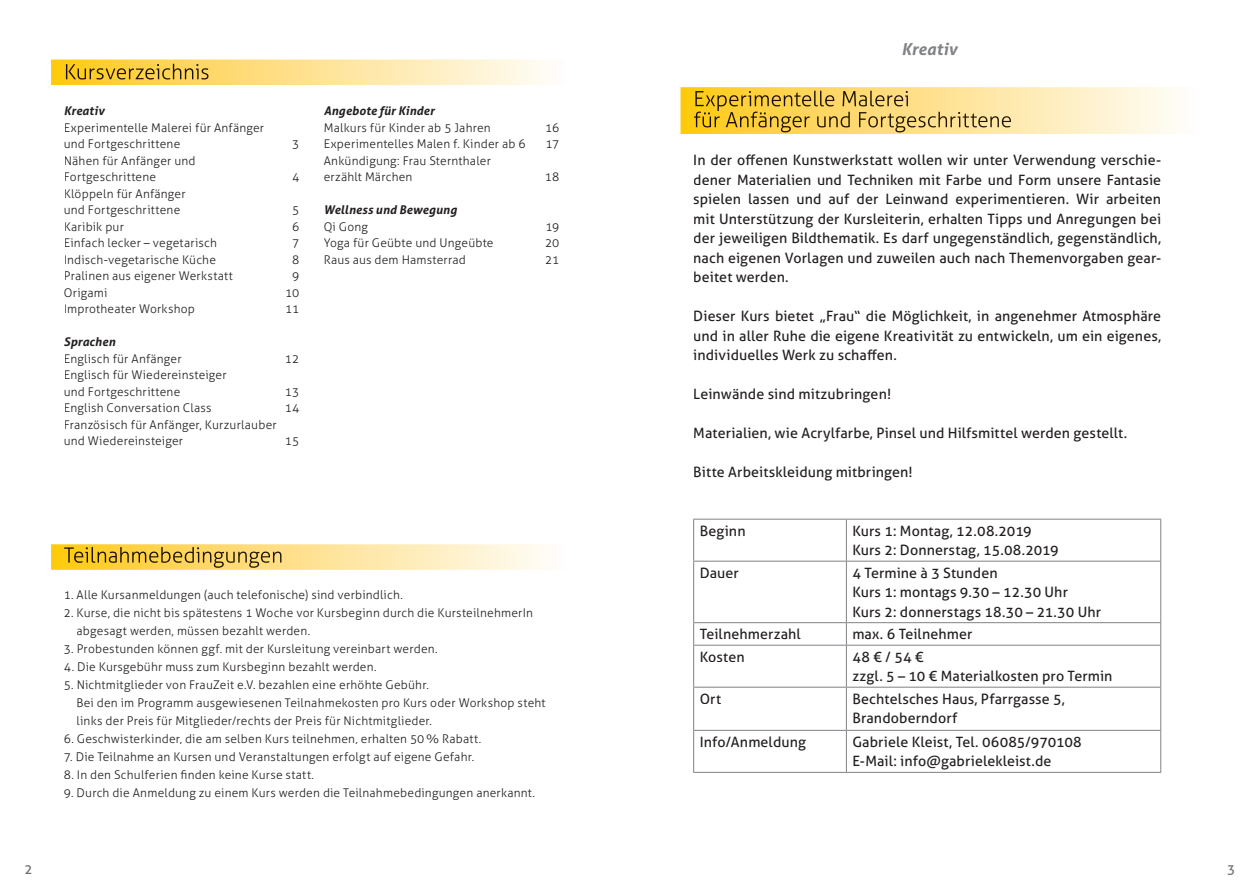
<style>
.page{position:relative;width:1259px;height:893px;background:#fff}
.page>*{position:absolute;margin:0;border:0;box-sizing:border-box;transform-origin:0 0}
.t1{font:italic 700 16.5px "Aller";letter-spacing:.01em;color:#808285}
.t2{font:14.25px/19.5px "Aller";letter-spacing:.005em;color:#231f20}
.t3{font:13.5px "Aller";color:#6c6d70}
.t4{font:300 12px/16.5px "Aller";letter-spacing:.015em;color:#231f20}
.t5{font:italic 700 12px "Aller";letter-spacing:.01em;color:#231f20}
</style>
<div class="page">
<svg style="left:51px;top:544px;width:495px;height:26px;background:#fee9aa"></svg>
<svg style="left:51px;top:60px;width:495px;height:25px;background:#fee499"></svg>
<img style="left:66px;top:64px;width:144px;height:16px">
<img style="left:64px;top:547px;width:217px;height:21px">
<svg style="left:680px;top:87px;width:496px;height:47px;background:#fee9ac"></svg>
<img style="left:695px;top:91px;width:214px;height:20px">
<img style="left:694px;top:112px;width:317px;height:20px">
<hr style="left:693px;top:519px;width:153px;height:1px;background:#808285">
<hr style="left:693px;top:519px;width:1px;height:42px;background:#808285">
<hr style="left:846px;top:519px;width:315px;height:1px;background:#808285">
<hr style="left:846px;top:519px;width:1px;height:42px;background:#808285">
<hr style="left:1160px;top:519px;width:1px;height:42px;background:#808285">
<hr style="left:693px;top:561px;width:153px;height:1px;background:#808285">
<hr style="left:693px;top:561px;width:1px;height:61px;background:#808285">
<hr style="left:846px;top:561px;width:315px;height:1px;background:#808285">
<hr style="left:846px;top:561px;width:1px;height:61px;background:#808285">
<hr style="left:1160px;top:561px;width:1px;height:61px;background:#808285">
<hr style="left:693px;top:622px;width:153px;height:1px;background:#808285">
<svg style="left:693px;top:623px;width:1px;height:22px"></svg>
<hr style="left:846px;top:622px;width:315px;height:1px;background:#808285">
<svg style="left:846px;top:623px;width:1px;height:22px"></svg>
<svg style="left:1160px;top:623px;width:1px;height:22px"></svg>
<hr style="left:693px;top:645px;width:153px;height:1px;background:#808285">
<hr style="left:693px;top:645px;width:1px;height:42px;background:#808285">
<hr style="left:846px;top:645px;width:315px;height:1px;background:#808285">
<hr style="left:846px;top:645px;width:1px;height:42px;background:#808285">
<hr style="left:1160px;top:645px;width:1px;height:42px;background:#808285">
<hr style="left:693px;top:687px;width:153px;height:1px;background:#808285">
<hr style="left:693px;top:687px;width:1px;height:43px;background:#808285">
<hr style="left:846px;top:687px;width:315px;height:1px;background:#808285">
<hr style="left:846px;top:687px;width:1px;height:43px;background:#808285">
<hr style="left:1160px;top:687px;width:1px;height:43px;background:#808285">
<hr style="left:693px;top:730px;width:153px;height:1px;background:#808285">
<hr style="left:693px;top:731px;width:1px;height:41px;background:#808285">
<hr style="left:846px;top:730px;width:315px;height:1px;background:#808285">
<hr style="left:846px;top:731px;width:1px;height:41px;background:#808285">
<hr style="left:1160px;top:731px;width:1px;height:41px;background:#808285">
<hr style="left:693px;top:772px;width:153px;height:1px;background:#808285">
<hr style="left:846px;top:772px;width:315px;height:1px;background:#808285">
<p class="t5" style="left:64px;top:103px;width:42px">Kreativ</p>
<p class="t4" style="left:64px;top:119px;width:202px">Experimentelle Malerei für Anfänger und Fortgeschrittene</p>
<p class="t4" style="left:64px;top:152px;width:133px">Nähen für Anfänger und<br>Fortgeschrittene</p>
<p class="t4" style="left:64px;top:185px;width:123px">Klöppeln für Anfänger und Fortgeschrittene</p>
<p class="t4" style="left:292px;top:136px;width:9px">3</p>
<p class="t4" style="left:292px;top:169px;width:9px">4</p>
<p class="t4" style="left:292px;top:202px;width:9px">5</p>
<p class="t4" style="left:64px;top:218px;width:62px">Karibik pur</p>
<p class="t4" style="left:292px;top:218px;width:9px">6</p>
<p class="t4" style="left:64px;top:235px;width:155px">Einfach lecker – vegetarisch</p>
<p class="t4" style="left:292px;top:235px;width:9px">7</p>
<p class="t4" style="left:64px;top:251px;width:154px">Indisch-vegetarische Küche</p>
<p class="t4" style="left:292px;top:251px;width:9px">8</p>
<p class="t4" style="left:64px;top:268px;width:171px">Pralinen aus eigener Werkstatt</p>
<p class="t4" style="left:292px;top:268px;width:9px">9</p>
<p class="t4" style="left:64px;top:284px;width:45px">Origami</p>
<p class="t4" style="left:285px;top:284px;width:16px">10</p>
<p class="t4" style="left:64px;top:301px;width:133px">Improtheater Workshop</p>
<p class="t4" style="left:285px;top:301px;width:16px">11</p>
<p class="t5" style="left:64px;top:334px;width:53px">Sprachen</p>
<p class="t4" style="left:64px;top:350px;width:119px">Englisch für Anfänger</p>
<p class="t4" style="left:285px;top:350px;width:16px">12</p>
<p class="t4" style="left:64px;top:367px;width:164px">Englisch für Wiedereinsteiger und Fortgeschrittene</p>
<p class="t4" style="left:285px;top:383px;width:16px">13</p>
<p class="t4" style="left:64px;top:400px;width:149px">English Conversation Class</p>
<p class="t4" style="left:285px;top:400px;width:16px">14</p>
<p class="t4" style="left:64px;top:416px;width:214px">Französisch für Anfänger, Kurzurlauber und Wiedereinsteiger</p>
<p class="t4" style="left:285px;top:433px;width:16px">15</p>
<p class="t5" style="left:324px;top:103px;width:112px">Angebote für Kinder</p>
<p class="t4" style="left:324px;top:119px;width:169px">Malkurs für Kinder ab 5 Jahren</p>
<p class="t4" style="left:545px;top:119px;width:16px">16</p>
<p class="t4" style="left:324px;top:136px;width:203px">Experimentelles Malen f. Kinder ab 6</p>
<p class="t4" style="left:545px;top:136px;width:15px">17</p>
<p class="t4" style="left:324px;top:152px;width:169px">Ankündigung: Frau Sternthaler erzählt Märchen</p>
<p class="t4" style="left:545px;top:169px;width:16px">18</p>
<p class="t5" style="left:324px;top:202px;width:135px">Wellness und Bewegung</p>
<p class="t4" style="left:324px;top:218px;width:46px">Qi Gong</p>
<p class="t4" style="left:545px;top:218px;width:15px">19</p>
<p class="t4" style="left:324px;top:235px;width:171px">Yoga für Geübte und Ungeübte</p>
<p class="t4" style="left:545px;top:235px;width:16px">20</p>
<p class="t4" style="left:324px;top:251px;width:144px">Raus aus dem Hamsterrad</p>
<p class="t4" style="left:545px;top:251px;width:16px">21</p>
<p class="t4" style="left:64px;top:586px;width:340px">1. Alle Kursanmeldungen (auch telefonische) sind verbindlich.</p>
<p class="t4" style="left:77px;top:603px;width:458px;line-height:18px;text-indent:-13px">2. Kurse, die nicht bis spätestens 1 Woche vor Kursbeginn durch die KursteilnehmerIn abgesagt werden, müssen bezahlt werden.</p>
<p class="t4" style="left:64px;top:640px;width:375px">3. Probestunden können ggf. mit der Kursleitung vereinbart werden.</p>
<p class="t4" style="left:64px;top:658px;width:314px">4. Die Kursgebühr muss zum Kursbeginn bezahlt werden.</p>
<p class="t4" style="left:77px;top:675px;width:470px;line-height:18px;text-indent:-13px">5. Nichtmitglieder von FrauZeit e.V. bezahlen eine erhöhte Gebühr.<br>Bei den im Programm ausgewiesenen Teilnahmekosten pro Kurs oder Workshop steht links der Preis für Mitglieder/rechts der Preis für Nichtmitglieder.</p>
<p class="t4" style="left:64px;top:730px;width:419px">6. Geschwisterkinder, die am selben Kurs teilnehmen, erhalten 50 % Rabatt.</p>
<p class="t4" style="left:64px;top:748px;width:412px">7. Die Teilnahme an Kursen und Veranstaltungen erfolgt auf eigene Gefahr.</p>
<p class="t4" style="left:64px;top:766px;width:252px">8. In den Schulferien finden keine Kurse statt.</p>
<p class="t4" style="left:64px;top:784px;width:473px">9. Durch die Anmeldung zu einem Kurs werden die Teilnahmebedingungen anerkannt.</p>
<h1 class="t1" style="left:901px;top:39px;width:57px">Kreativ</h1>
<p class="t2" style="left:693px;top:150px;width:469px;text-align:justify">In der offenen Kunstwerkstatt wollen wir unter Verwendung verschie&shy;dener Materialien und Techniken mit Farbe und Form unsere Fantasie spielen lassen und auf der Leinwand experimentieren. Wir arbeiten mit Unterstützung der Kursleiterin, erhalten Tipps und Anregungen bei der jeweiligen Bildthematik. Es darf ungegenständlich, gegenständlich, nach eigenen Vorlagen und zuweilen auch nach Themenvorgaben gear&shy;beitet werden.</p>
<p class="t2" style="left:693px;top:306px;width:469px;text-align:justify">Dieser Kurs bietet „Frau“ die Möglichkeit, in angenehmer Atmosphäre und in aller Ruhe die eigene Kreativität zu entwickeln, um ein eigenes, individuelles Werk zu schaffen.</p>
<p class="t2" style="left:693px;top:384px;width:199px">Leinwände sind mitzubringen!</p>
<p class="t2" style="left:693px;top:423px;width:435px">Materialien, wie Acrylfarbe, Pinsel und Hilfsmittel werden gestellt.</p>
<p class="t2" style="left:693px;top:462px;width:221px">Bitte Arbeitskleidung mitbringen!</p>
<p class="t2" style="left:699px;top:521px;width:47px">Beginn</p>
<p class="t2" style="left:852px;top:521px;width:208px">Kurs 1: Montag, 12.08.2019<br>Kurs 2: Donnerstag, 15.08.2019</p>
<p class="t2" style="left:699px;top:563px;width:41px">Dauer</p>
<p class="t2" style="left:852px;top:563px;width:250px">4 Termine à 3 Stunden<br>Kurs 1: montags 9.30 – 12.30 Uhr<br>Kurs 2: donnerstags 18.30 – 21.30 Uhr</p>
<p class="t2" style="left:699px;top:624px;width:103px">Teilnehmerzahl</p>
<p class="t2" style="left:852px;top:624px;width:121px">max. 6 Teilnehmer</p>
<p class="t2" style="left:699px;top:647px;width:46px">Kosten</p>
<p class="t2" style="left:852px;top:647px;width:261px">48 € / 54 €<br>zzgl. 5 – 10 € Materialkosten pro Termin</p>
<p class="t2" style="left:699px;top:689px;width:23px">Ort</p>
<p class="t2" style="left:852px;top:689px;width:214px">Bechtelsches Haus, Pfarrgasse 5,<br>Brandoberndorf</p>
<p class="t2" style="left:699px;top:732px;width:108px">Info/Anmeldung</p>
<p class="t2" style="left:852px;top:732px;width:231px">Gabriele Kleist, Tel. 06085/970108<br>E-Mail: info@gabrielekleist.de</p>
<p class="t3" style="left:24px;top:861px;width:10px">2</p>
<p class="t3" style="left:1227px;top:861px;width:10px">3</p>
</div>
